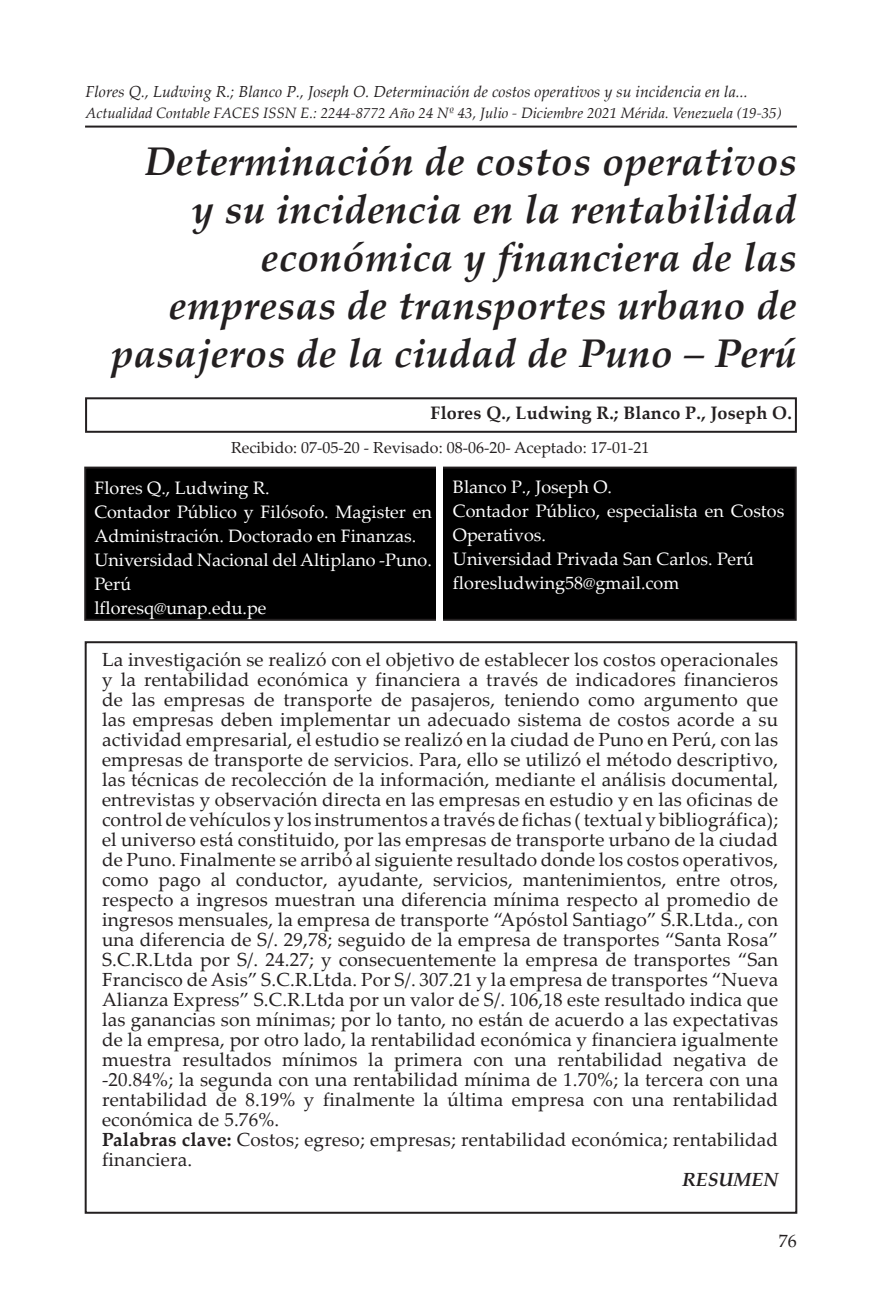
<style>
.page{position:relative;width:882px;height:1304px;background:#fff}
.page>*{position:absolute;margin:0;border:0;box-sizing:border-box;transform-origin:0 0}
.Titulos_de_capitulos{font:italic 700 40px/48px "Palatino Linotype";letter-spacing:.01em;color:#231f20;text-align:right}
.Resumen{font:19px/20px "Palatino Linotype";letter-spacing:.01em;color:#231f20;text-align:justify}
.Resumen-2{font:italic 700 19px "Palatino Linotype";letter-spacing:.01em;color:#231f20}
.Autor{font:18px/24px "Palatino Linotype";color:#fff}
.Autor_debajo_del_tit{font:700 18px "Palatino Linotype";letter-spacing:.01em;color:#231f20}
.t1{font:18px "Palatino Linotype";color:#231f20}
.t2{font:italic 16px "Palatino Linotype";color:#231f20}
.Fecha{font:16px "Palatino Linotype";color:#231f20}
.t3{font:italic 15px "Palatino Linotype";color:#231f20}
.s1{font-weight:700}
</style>
<div class="page">
<hr style="left:85px;top:126px;width:712px;height:2px;background:#231f20">
<div style="left:85px;top:397px;width:712px;height:36px;border:2px solid #231f20"></div>
<div style="left:85px;top:468px;width:710px;height:152px;background:#000"></div>
<div style="left:84px;top:467px;width:712px;height:154px;border:2px solid #231f20"></div>
<div style="left:436px;top:464px;width:6px;height:167px;background:#fff"></div>
<p class="t2" style="left:86px;top:80px;width:663px">Flores Q., Ludwing R.; Blanco P., Joseph O. Determinación de costos operativos y su incidencia en la...</p>
<p class="t3" style="left:86px;top:103px;width:697px">Actualidad Contable FACES ISSN E.: 2244-8772 Año 24 Nº 43, Julio - Diciembre 2021 Mérida. Venezuela (19-35)</p>
<p class="Titulos_de_capitulos" style="left:111px;top:136px;width:687px">Determinación de costos operativos<br>y su incidencia en la rentabilidad económica y financiera de las empresas de transportes urbano de pasajeros de la ciudad de Puno – Perú</p>
<p class="Autor_debajo_del_tit" style="left:430px;top:400px;width:363px">Flores Q., Ludwing R.; Blanco P., Joseph O.</p>
<p class="Fecha" style="left:231px;top:437px;width:420px">Recibido: 07-05-20 - Revisado: 08-06-20- Aceptado: 17-01-21</p>
<p class="Autor" style="left:94px;top:475px;width:177px">Flores Q., Ludwing R.</p>
<p class="Autor" style="left:94px;top:499px;width:339px">Contador Público y Filósofo. Magister en<br>Administración. Doctorado en Finanzas.</p>
<p class="Autor" style="left:94px;top:547px;width:339px">Universidad Nacional del Altiplano -Puno.<br>Perú</p>
<p class="Autor" style="left:94px;top:595px;width:174px">lfloresq@unap.edu.pe</p>
<p class="Autor" style="left:453px;top:474px;width:160px">Blanco P., Joseph O.</p>
<p class="Autor" style="left:453px;top:498px;width:333px">Contador Público, especialista en Costos<br>Operativos.</p>
<p class="Autor" style="left:453px;top:546px;width:302px">Universidad Privada San Carlos. Perú</p>
<p class="Autor" style="left:453px;top:570px;width:228px">floresludwing58@gmail.com</p>
<p class="Resumen" style="left:102px;top:649px;width:677px">La investigación se realizó con el objetivo de establecer los costos operacionales y la rentabilidad económica y financiera a través de indicadores financieros de las empresas de transporte de pasajeros, teniendo como argumento que las empresas deben implementar un adecuado sistema de costos acorde a su actividad empresarial, el estudio se realizó en la ciudad de Puno en Perú, con las empresas de transporte de servicios. Para, ello se utilizó el método descriptivo, las técnicas de recolección de la información, mediante el análisis documental, entrevistas y observación directa en las empresas en estudio y en las oficinas de control de vehículos y los instrumentos a través de fichas ( textual y bibliográfica); el universo está constituido, por las empresas de transporte urbano de la ciudad de Puno. Finalmente se arribó al siguiente resultado donde los costos operativos, como pago al conductor, ayudante, servicios, mantenimientos, entre otros, respecto a ingresos muestran una diferencia mínima respecto al promedio de ingresos mensuales, la empresa de transporte “Apóstol Santiago” S.R.Ltda., con una diferencia de S/. 29,78; seguido de la empresa de transportes “Santa Rosa” S.C.R.Ltda por S/. 24.27; y consecuentemente la empresa de transportes “San Francisco de Asis” S.C.R.Ltda. Por S/. 307.21 y la empresa de transportes “Nueva Alianza Express” S.C.R.Ltda por un valor de S/. 106,18 este resultado indica que las ganancias son mínimas; por lo tanto, no están de acuerdo a las expectativas de la empresa, por otro lado, la rentabilidad económica y financiera igualmente muestra resultados mínimos la primera con una rentabilidad negativa de -20.84%; la segunda con una rentabilidad mínima de 1.70%; la tercera con una rentabilidad de 8.19% y finalmente la última empresa con una rentabilidad económica de 5.76%.</p>
<p class="Resumen" style="left:102px;top:1129px;width:677px"><span class="s1">Palabras clave:</span> Costos; egreso; empresas; rentabilidad económica; rentabilidad financiera.</p>
<p class="Resumen-2" style="left:682px;top:1166px;width:98px">RESUMEN</p>
<p class="t1" style="left:779px;top:1228px;width:19px">76</p>
</div>
